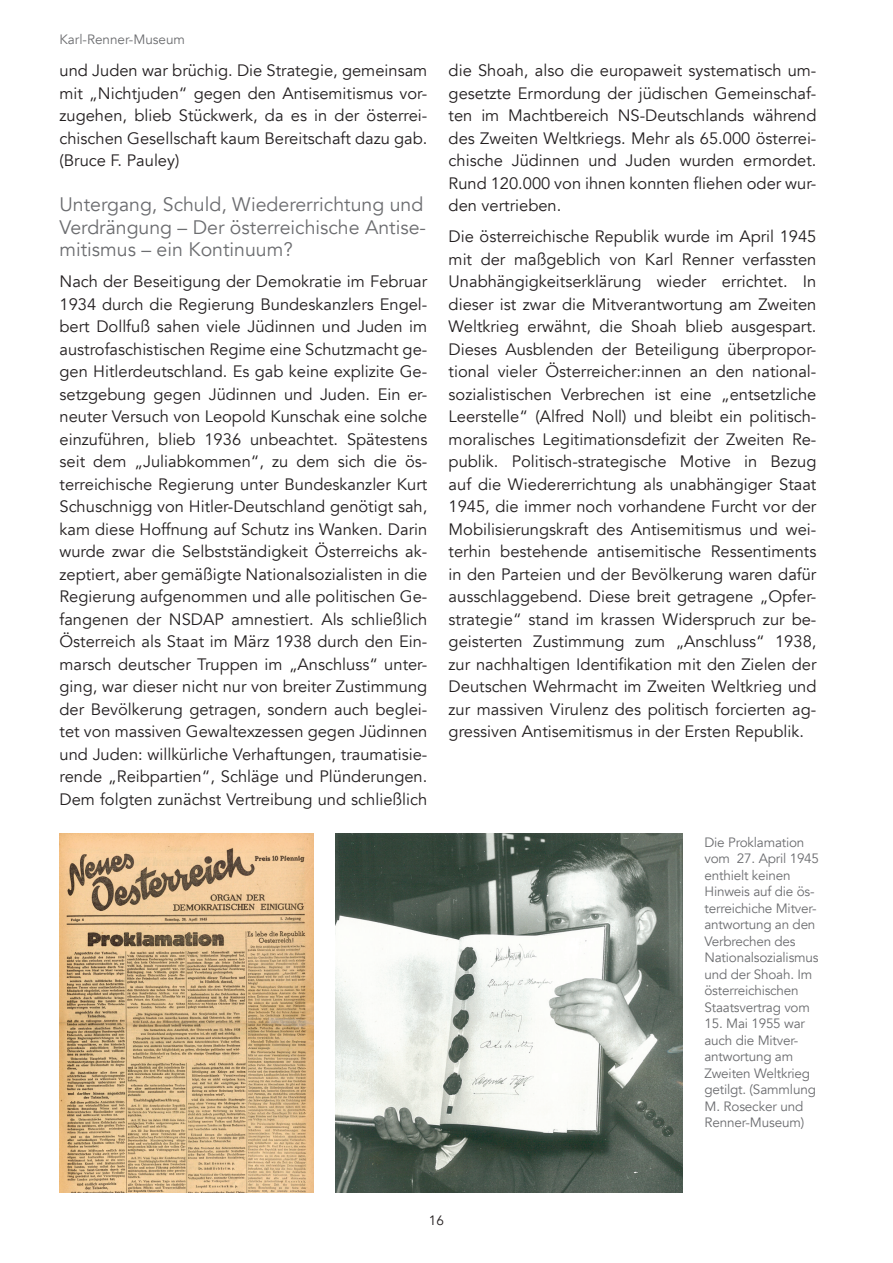
<style>
.page{position:relative;width:893px;height:1263px;background:#fff}
.page>*{position:absolute;margin:0;border:0;box-sizing:border-box;transform-origin:0 0}
.t1{font:19.5px/22.5px "Avenir";color:#6c6d70}
.t2{font:16.5px/22.5px "Avenir";color:#231f20;text-align:justify}
.t3{font:13.5px/16.5px "Avenir";letter-spacing:-.015em;color:#6c6d70}
.t4{font:13.5px "Avenir";color:#231f20}
</style>
<div class="page">
<img style="left:60px;top:833px;width:253px;height:359px">
<img style="left:336px;top:833px;width:347px;height:359px">
<p class="t3" style="left:59px;top:32px;width:127px">Karl-Renner-Museum</p>
<p class="t2" style="left:60px;top:59px;width:369px">und Juden war brüchig. Die Strategie, gemeinsam mit „Nichtjuden“ gegen den Antisemitismus vor&shy;zugehen, blieb Stückwerk, da es in der österrei&shy;chischen Gesellschaft kaum Bereitschaft dazu gab. (Bruce F. Pauley)</p>
<p class="t1" style="left:60px;top:193px;width:368px">Untergang, Schuld, Wiedererrichtung und<br>Verdrängung – Der österreichische Antise&shy;mitismus – ein Kontinuum?</p>
<p class="t2" style="left:60px;top:270px;width:369px">Nach der Beseitigung der Demokratie im Februar 1934 durch die Regierung Bundeskanzlers Engel&shy;bert Dollfuß sahen viele Jüdinnen und Juden im austrofaschistischen Regime eine Schutzmacht ge&shy;gen Hitlerdeutschland. Es gab keine explizite Ge&shy;setzgebung gegen Jüdinnen und Juden. Ein er&shy;neuter Versuch von Leopold Kunschak eine solche einzuführen, blieb 1936 unbeachtet. Spätestens seit dem „Juliabkommen“, zu dem sich die ös&shy;terreichische Regierung unter Bundeskanzler Kurt Schuschnigg von Hitler-Deutschland genötigt sah, kam diese Hoffnung auf Schutz ins Wanken. Darin wurde zwar die Selbstständigkeit Österreichs ak&shy;zeptiert, aber gemäßigte Nationalsozialisten in die Regierung aufgenommen und alle politischen Ge&shy;fangenen der NSDAP amnestiert. Als schließlich Österreich als Staat im März 1938 durch den Ein&shy;marsch deutscher Truppen im „Anschluss“ unter&shy;ging, war dieser nicht nur von breiter Zustimmung der Bevölkerung getragen, sondern auch beglei&shy;tet von massiven Gewaltexzessen gegen Jüdinnen und Juden: willkürliche Verhaftungen, traumatisie&shy;rende „Reibpartien“, Schläge und Plünderungen.<br>Dem folgten zunächst Vertreibung und schließlich</p>
<p class="t2" style="left:449px;top:60px;width:369px">die Shoah, also die europaweit systematisch um&shy;gesetzte Ermordung der jüdischen Gemeinschaf&shy;ten im Machtbereich NS-Deutschlands während des Zweiten Weltkriegs. Mehr als 65.000 österrei&shy;chische Jüdinnen und Juden wurden ermordet.<br>Rund 120.000 von ihnen konnten fliehen oder wur&shy;den vertrieben.</p>
<p class="t2" style="left:449px;top:226px;width:369px">Die österreichische Republik wurde im April 1945 mit der maßgeblich von Karl Renner verfassten Unabhängigkeitserklärung wieder errichtet. In dieser ist zwar die Mitverantwortung am Zweiten Weltkrieg erwähnt, die Shoah blieb ausgespart.<br>Dieses Ausblenden der Beteiligung überpropor&shy;tional vieler Österreicher:innen an den national&shy;sozialistischen Verbrechen ist eine „entsetzliche Leerstelle“ (Alfred Noll) und bleibt ein politisch&shy;moralisches Legitimationsdefizit der Zweiten Re&shy;publik. Politisch-strategische Motive in Bezug auf die Wiedererrichtung als unabhängiger Staat 1945, die immer noch vorhandene Furcht vor der Mobilisierungskraft des Antisemitismus und wei&shy;terhin bestehende antisemitische Ressentiments in den Parteien und der Bevölkerung waren dafür ausschlaggebend. Diese breit getragene „Opfer&shy;strategie“ stand im krassen Widerspruch zur be&shy;geisterten Zustimmung zum „Anschluss“ 1938, zur nachhaltigen Identifikation mit den Zielen der Deutschen Wehrmacht im Zweiten Weltkrieg und zur massiven Virulenz des politisch forcierten ag&shy;gressiven Antisemitismus in der Ersten Republik.</p>
<p class="t3" style="left:704px;top:834px;width:116px">Die Proklamation vom 27. April 1945 enthielt keinen<br>Hinweis auf die ös&shy;terreichiche Mitver&shy;antwortung an den<br>Verbrechen des<br>Nationalsozialismus und der Shoah. Im österreichischen<br>Staatsvertrag vom</p>
<p class="t3" style="left:704px;top:1016px;width:113px">15. Mai 1955 war auch die Mitver&shy;antwortung am<br>Zweiten Weltkrieg getilgt. (Sammlung<br>M. Rosecker und<br>Renner-Museum)</p>
<p class="t4" style="left:429px;top:1212px;width:17px">16</p>
</div>
